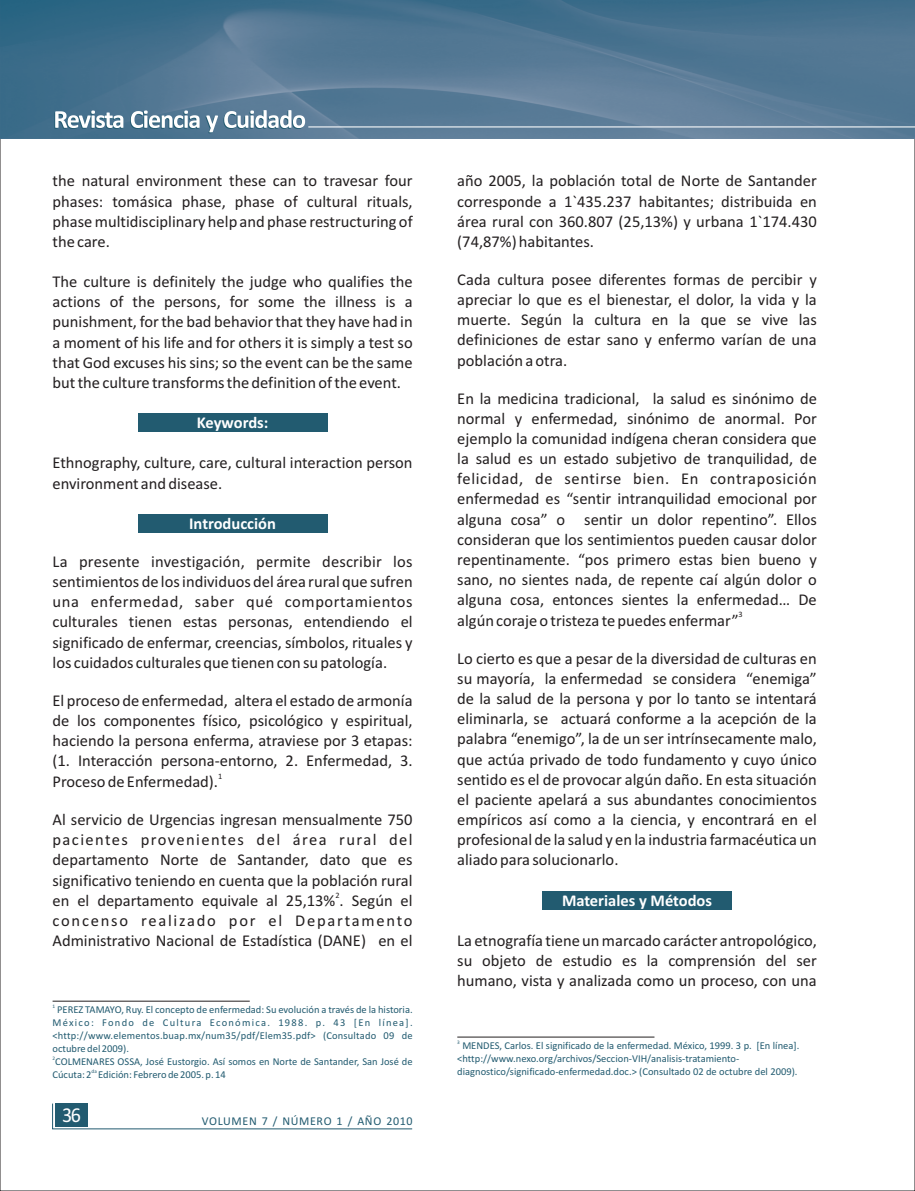
<style>
.page{position:relative;width:915px;height:1191px;background:#fff}
.page>*{position:absolute;margin:0;border:0;box-sizing:border-box;transform-origin:0 0}
.t1{font:21.3px "Calibri";color:#fff;scale:.94 1}
.t2{font:16.5px/20.1px "Calibri";color:#231f20;text-align:justify}
.t3{font:700 16.5px "Calibri";color:#fff}
.t4{font:12px "Calibri";letter-spacing:.055em;color:#225b70}
.t5{font:10.5px/12.8px "Calibri";color:#225b70;text-align:justify}
.t6{font:8.25px "Calibri";color:#231f20}
.t7{font:5.25px "Calibri";color:#225b70}
</style>
<div class="page">
<hr style="left:53px;top:1001px;width:197px;height:1px;background:#231f20">
<hr style="left:457px;top:1036px;width:197px;height:1px;background:#231f20">
<div style="left:138px;top:413px;width:189px;height:19px;background:#225b70"></div>
<div style="left:138px;top:514px;width:189px;height:19px;background:#225b70"></div>
<div style="left:542px;top:890px;width:189px;height:19px;background:#225b70"></div>
<img style="left:0;top:0;width:914px;height:139px">
<svg style="left:54px;top:110px;width:251px;height:23px"></svg>
<hr style="left:308px;top:126px;width:606px;height:1px;background:#fff">
<svg style="left:52px;top:1103px;width:361px;height:26px"></svg>
<p class="t2" style="left:53px;top:172px;width:361px">the natural environment these can to travesar four phases: tomásica phase, phase of cultural rituals, phase multidisciplinary help and phase restructuring of the care.</p>
<p class="t2" style="left:53px;top:273px;width:361px">The culture is definitely the judge who qualifies the actions of the persons, for some the illness is a punishment, for the bad behavior that they have had in a moment of his life and for others it is simply a test so that God excuses his sins; so the event can be the same but the culture transforms the definition of the event.</p>
<p class="t3" style="left:197px;top:416px;width:73px">Keywords:</p>
<p class="t2" style="left:52px;top:454px;width:361px">Ethnography, culture, care, cultural interaction person environment and disease.</p>
<p class="t3" style="left:189px;top:516px;width:88px">Introducción</p>
<p class="t2" style="left:52px;top:553px;width:361px">La presente investigación, permite describir los sentimientos de los individuos del área rural que sufren una enfermedad, saber qué comportamientos culturales tienen estas personas, entendiendo el significado de enfermar, creencias, símbolos, rituales y los cuidados culturales que tienen con su patología.</p>
<p class="t2" style="left:52px;top:691px;width:361px">El proceso de enfermedad, altera el estado de armonía de los componentes físico, psicológico y espiritual, haciendo la persona enferma, atraviese por 3 etapas: (1. Interacción persona-entorno, 2. Enfermedad, 3.</p>
<p class="t6" style="left:218px;top:772px;width:6px">1</p>
<p class="t2" style="left:52px;top:772px;width:167px">Proceso de Enfermedad).</p>
<p class="t2" style="left:52px;top:811px;width:361px">Al servicio de Urgencias ingresan mensualmente 750 pacientes provenientes del área rural del departamento Norte de Santander, dato que es significativo teniendo en cuenta que la población rural</p>
<p class="t6" style="left:335px;top:891px;width:6px">2</p>
<p class="t2" style="left:52px;top:892px;width:361px">en el departamento equivale al 25,13% . Según el concenso realizado por el Departamento Administrativo Nacional de Estadística (DANE) en el</p>
<p class="t7" style="left:53px;top:1004px;width:4px">1</p>
<p class="t5" style="left:53px;top:1004px;width:361px;text-indent:5px">PEREZ TAMAYO, Ruy. El concepto de enfermedad: Su evolución a través de la historia.<br>México: Fondo de Cultura Económica. 1988. p. 43 [En línea]. &lt;http://www.elementos.buap.mx/num35/pdf/Elem35.pdf&gt; (Consultado 09 de octubre del 2009).</p>
<p class="t7" style="left:53px;top:1055px;width:4px">2</p>
<p class="t5" style="left:55px;top:1055px;width:359px">COLMENARES OSSA, José Eustorgio. Así somos en Norte de Santander, San José de</p>
<p class="t7" style="left:92px;top:1068px;width:7px">da</p>
<p class="t5" style="left:52px;top:1068px;width:175px">Cúcuta: 2 Edición: Febrero de 2005. p. 14</p>
<p class="t1" style="left:62px;top:1106px;width:22px">36</p>
<p class="t4" style="left:202px;top:1116px;width:212px">VOLUMEN 7 / NÚMERO 1 / AÑO 2010</p>
<p class="t2" style="left:457px;top:172px;width:361px">año 2005, la población total de Norte de Santander corresponde a 1`435.237 habitantes; distribuida en área rural con 360.807 (25,13%) y urbana 1`174.430 (74,87%) habitantes.</p>
<p class="t2" style="left:457px;top:271px;width:361px">Cada cultura posee diferentes formas de percibir y apreciar lo que es el bienestar, el dolor, la vida y la muerte. Según la cultura en la que se vive las definiciones de estar sano y enfermo varían de una población a otra.</p>
<p class="t2" style="left:457px;top:389px;width:361px">En la medicina tradicional, la salud es sinónimo de normal y enfermedad, sinónimo de anormal. Por ejemplo la comunidad indígena cheran considera que la salud es un estado subjetivo de tranquilidad, de felicidad, de sentirse bien. En contraposición enfermedad es “sentir intranquilidad emocional por alguna cosa” o sentir un dolor repentino”. Ellos consideran que los sentimientos pueden causar dolor repentinamente. “pos primero estas bien bueno y sano, no sientes nada, de repente caí algún dolor o alguna cosa, entonces sientes la enfermedad… De</p>
<p class="t6" style="left:738px;top:611px;width:6px">3</p>
<p class="t2" style="left:457px;top:611px;width:283px">algún coraje o tristeza te puedes enfermar”</p>
<p class="t2" style="left:457px;top:649px;width:361px">Lo cierto es que a pesar de la diversidad de culturas en su mayoría, la enfermedad se considera “enemiga” de la salud de la persona y por lo tanto se intentará eliminarla, se actuará conforme a la acepción de la palabra “enemigo”, la de un ser intrínsecamente malo, que actúa privado de todo fundamento y cuyo único sentido es el de provocar algún daño. En esta situación el paciente apelará a sus abundantes conocimientos empíricos así como a la ciencia, y encontrará en el profesional de la salud y en la industria farmacéutica un aliado para solucionarlo.</p>
<p class="t3" style="left:562px;top:893px;width:151px">Materiales y Métodos</p>
<p class="t2" style="left:457px;top:931px;width:361px">La etnografía tiene un marcado carácter antropológico, su objeto de estudio es la comprensión del ser humano, vista y analizada como un proceso, con una</p>
<p class="t7" style="left:457px;top:1039px;width:4px">3</p>
<p class="t5" style="left:457px;top:1040px;width:343px;text-align:left;text-indent:5px">MENDES, Carlos. El significado de la enfermedad. México, 1999. 3 p. [En línea]. &lt;http://www.nexo.org/archivos/Seccion-VIH/analisis-tratamiento&shy;diagnostico/significado-enfermedad.doc.&gt; (Consultado 02 de octubre del 2009).</p>
</div>
